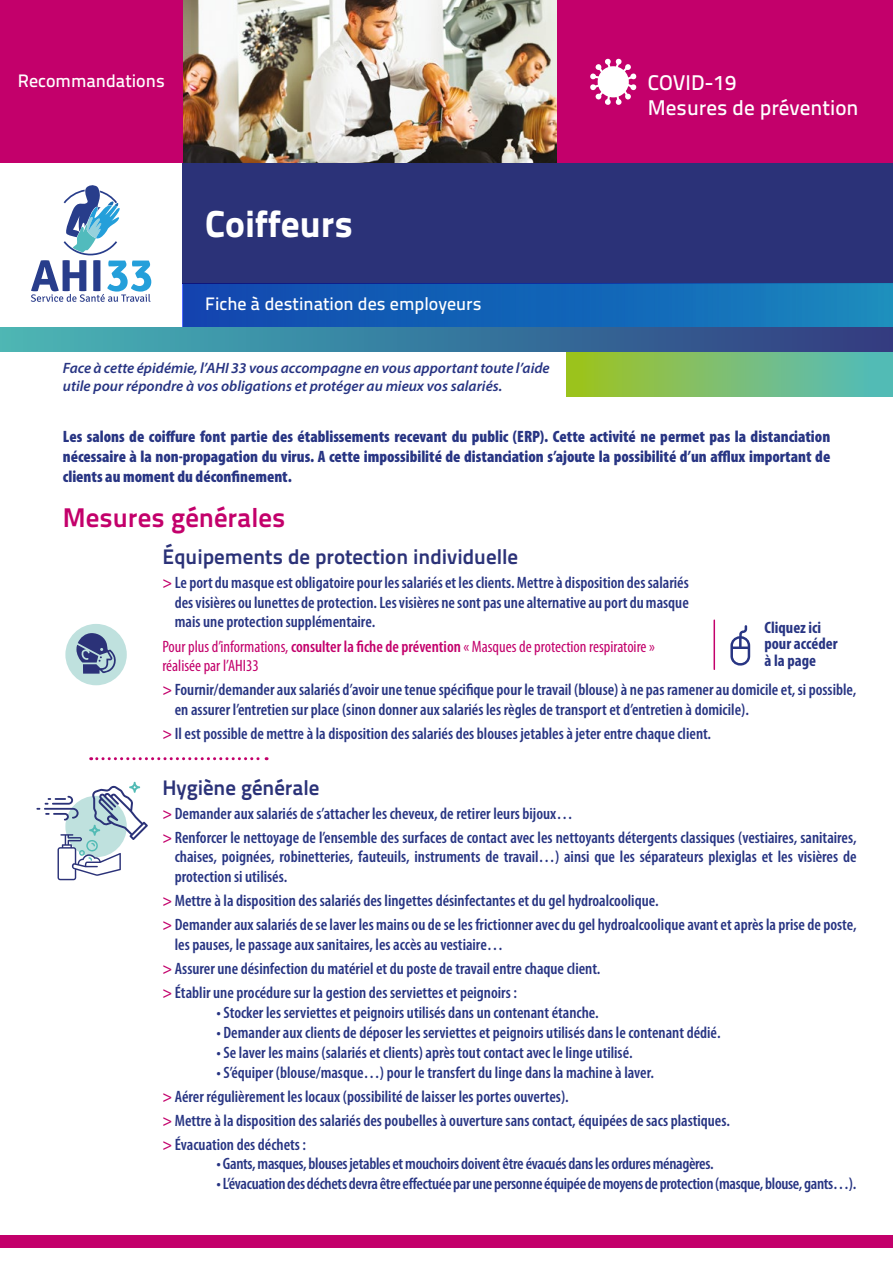
<style>
.page{position:relative;width:893px;height:1263px;background:#fff}
.page>*{position:absolute;margin:0;border:0;box-sizing:border-box;transform-origin:0 0}
.t1{font:37.5px "Titillium Text 14 L 999 wt";color:#fff}
.t2{font:27px "Titillium Text 14 L 800 wt";color:#c3006b}
.t3{font:21.15px/25.5px "Titillium Text 14 L 600 wt";color:#fff}
.t4{font:21px "Titillium Text 14 L 800 wt";color:#2b3278}
.t5{font:18px "Titillium Text 14 L 600 wt";color:#fff}
.t6{font:600 condensed 16.5px/24px "Myriad Pro";color:#283583}
.t7{font:900 condensed 16.5px/19.8px "Myriad Pro";color:#283583;text-align:justify}
.t8{font:600 condensed 16.5px "Myriad Pro";letter-spacing:-.02em;color:#283583}
.t9{font:condensed 16.5px/19.8px "Myriad Pro";color:#c3006b}
.t10{font:700 condensed 16.5px/16.5px "Myriad Pro";color:#283583}
.t11{font:italic 600 15px/18px "Myriad Pro";color:#283583}
.s1{color:#c3006b}
.s2{font-weight:600}
</style>
<div class="page">
<img style="left:183px;top:0;width:374px;height:163px">
<div style="left:557px;top:0;width:336px;height:180px;background:#c3006b"></div>
<div style="left:0;top:0;width:183px;height:180px;background:#c3006b"></div>
<svg style="left:566px;top:351px;width:327px;height:45px;background:#78bc71"></svg>
<svg style="left:0;top:283px;width:893px;height:68px;background:#38779e"></svg>
<div style="left:0;top:163px;width:183px;height:163px;background:#fff"></div>
<svg style="left:31px;top:185px;width:120px;height:117px"></svg>
<div style="left:183px;top:163px;width:710px;height:120px;background:#2b3278"></div>
<div style="left:183px;top:284px;width:710px;height:42px;background:linear-gradient(to right,#0f45af,#1886be)"></div>
<svg style="left:590px;top:59px;width:46px;height:46px"></svg>
<div style="left:0;top:1235px;width:893px;height:13px;background:#c3006b"></div>
<svg style="left:730px;top:625px;width:20px;height:40px"></svg>
<hr style="left:713px;top:620px;width:2px;height:49px;background:#c3006b">
<svg style="left:91px;top:757px;width:176px;height:3px"></svg>
<div style="left:65px;top:624px;width:62px;height:61px;background:#bfe1de;border-radius:50%"></div>
<svg style="left:76px;top:633px;width:40px;height:41px"></svg>
<svg style="left:36px;top:782px;width:112px;height:98px"></svg>
<p class="t5" style="left:18px;top:70px;width:148px">Recommandations</p>
<h1 class="t1" style="left:205px;top:201px;width:149px">Coiffeurs</h1>
<p class="t5" style="left:205px;top:292px;width:278px">Fiche à destination des employeurs</p>
<p class="t11" style="left:63px;top:358px;width:488px">Face à cette épidémie, l’AHI 33 vous accompagne en vous apportant toute l’aide utile pour répondre à vos obligations et protéger au mieux vos salariés.</p>
<p class="t3" style="left:648px;top:70px;width:212px">COVID-19<br>Mesures de prévention</p>
<p class="t7" style="left:63px;top:426px;width:769px">Les salons de coiffure font partie des établissements recevant du public (ERP). Cette activité ne permet pas la distanciation nécessaire à la non-propagation du virus. A cette impossibilité de distanciation s’ajoute la possibilité d’un afflux important de clients au moment du déconfinement.</p>
<h2 class="t2" style="left:63px;top:501px;width:224px">Mesures générales</h2>
<p class="t4" style="left:162px;top:543px;width:357px">Équipements de protection individuelle</p>
<p class="t6" style="left:175px;top:573px;width:516px;line-height:19.8px;text-align:justify;text-indent:-12px"><span class="s1">&gt;</span> Le port du masque est obligatoire pour les salariés et les clients. Mettre à disposition des salariés des visières ou lunettes de protection. Les visières ne sont pas une alternative au port du masque mais une protection supplémentaire.</p>
<p class="t9" style="left:162px;top:636px;width:494px">Pour plus d’informations, <span class="s2">consulter la fiche de prévention</span> « Masques de protection respiratoire » réalisée par l’AHI33</p>
<p class="t6" style="left:175px;top:680px;width:683px;line-height:19.8px;text-indent:-12px"><span class="s1">&gt;</span> Fournir/demander aux salariés d’avoir une tenue spécifique pour le travail (blouse) à ne pas ramener au domicile et, si possible, en assurer l’entretien sur place (sinon donner aux salariés les règles de transport et d’entretien à domicile).</p>
<p class="t6" style="left:162px;top:722px;width:550px"><span class="s1">&gt;</span> Il est possible de mettre à la disposition des salariés des blouses jetables à jeter entre chaque client.</p>
<p class="t4" style="left:162px;top:774px;width:159px">Hygiène générale</p>
<p class="t6" style="left:162px;top:801px;width:696px"><span class="s1">&gt;</span> Demander aux salariés de s’attacher les cheveux, de retirer leurs bijoux…<br><span class="s1">&gt;</span> Renforcer le nettoyage de l’ensemble des surfaces de contact avec les nettoyants détergents classiques (vestiaires, sanitaires,</p>
<p class="t6" style="left:175px;top:847px;width:683px;line-height:19.8px">chaises, poignées, robinetteries, fauteuils, instruments de travail…) ainsi que les séparateurs plexiglas et les visières de protection si utilisés.</p>
<p class="t6" style="left:162px;top:889px;width:696px"><span class="s1">&gt;</span> Mettre à la disposition des salariés des lingettes désinfectantes et du gel hydroalcoolique.<br><span class="s1">&gt;</span> Demander aux salariés de se laver les mains ou de se les frictionner avec du gel hydroalcoolique avant et après la prise de poste,</p>
<p class="t6" style="left:162px;top:933px;width:440px;text-indent:12px">les pauses, le passage aux sanitaires, les accès au vestiaire…<br><span class="s1">&gt;</span> Assurer une désinfection du matériel et du poste de travail entre chaque client. <span class="s1">&gt;</span> Établir une procédure sur la gestion des serviettes et peignoirs :</p>
<p class="t6" style="left:216px;top:1001px;width:384px">• Stocker les serviettes et peignoirs utilisés dans un contenant étanche.</p>
<p class="t6" style="left:216px;top:1021px;width:506px">• Demander aux clients de déposer les serviettes et peignoirs utilisés dans le contenant dédié.</p>
<p class="t6" style="left:216px;top:1040px;width:418px">• Se laver les mains (salariés et clients) après tout contact avec le linge utilisé.</p>
<p class="t6" style="left:162px;top:1060px;width:569px;text-indent:54px">• S’équiper (blouse/masque…) pour le transfert du linge dans la machine à laver.<br><span class="s1">&gt;</span> Aérer régulièrement les locaux (possibilité de laisser les portes ouvertes).<br><span class="s1">&gt;</span> Mettre à la disposition des salariés des poubelles à ouverture sans contact, équipées de sacs plastiques. <span class="s1">&gt;</span> Évacuation des déchets :</p>
<p class="t8" style="left:216px;top:1155px;width:499px">• Gants, masques, blouses jetables et mouchoirs doivent être évacués dans les ordures ménagères.</p>
<p class="t8" style="left:216px;top:1175px;width:642px">• L’évacuation des déchets devra être effectuée par une personne équipée de moyens de protection (masque, blouse, gants…).</p>
<p class="t10" style="left:764px;top:618px;width:75px">Cliquez ici pour accéder à la page</p>
</div>
